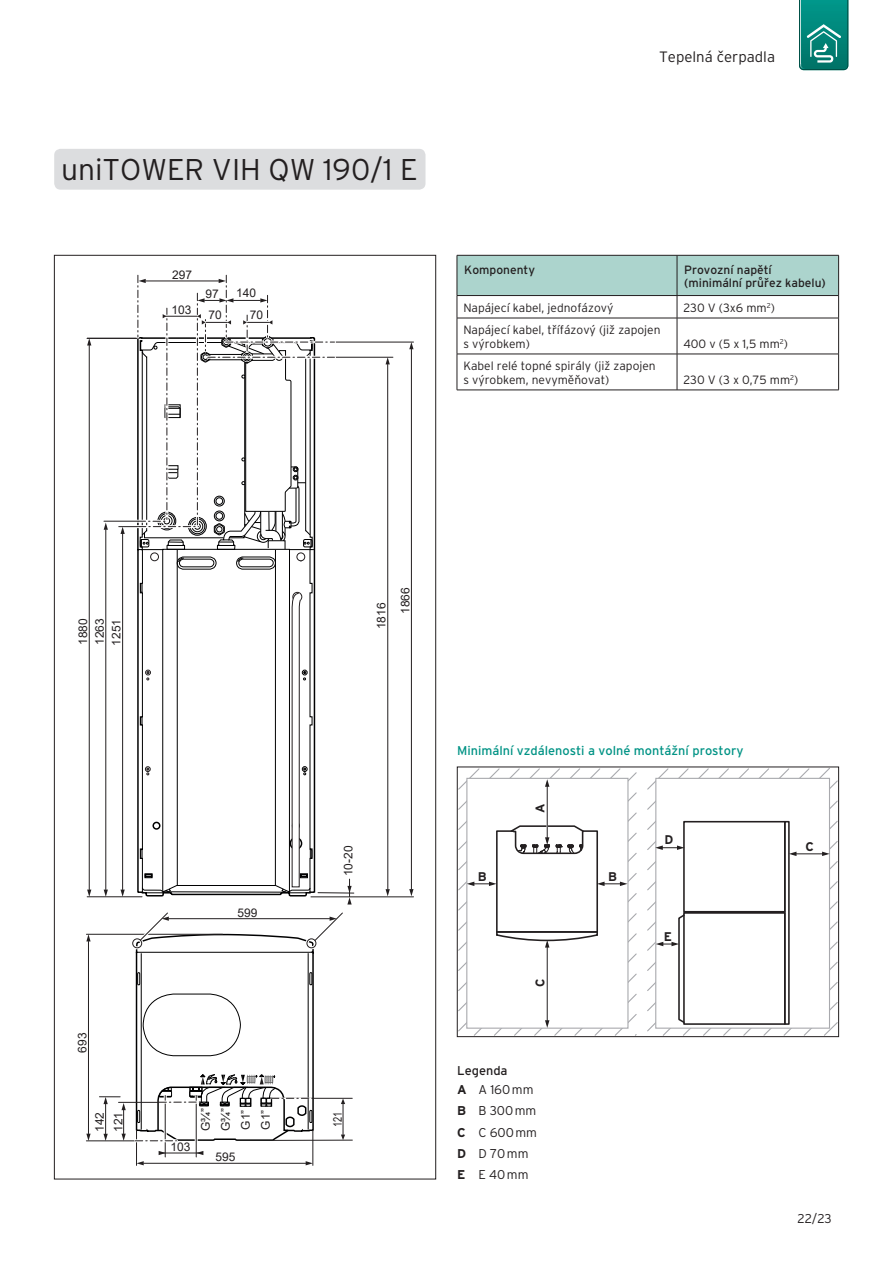
<style>
.page{position:relative;width:893px;height:1263px;background:#fff}
.page>*{position:absolute;margin:0;border:0;box-sizing:border-box;transform-origin:0 0}
.t1{font:300 30px "Interstate CE";color:#231f20}
.t2{font:300 15px "Interstate CE";color:#231f20}
.t3{font:12.75px "Interstate CE";color:#009385}
.t4{font:300 12.75px/21.3px "Interstate CE";color:#231f20}
.t5{font:12.75px/19.2px "Interstate CE";color:#231f20}
.t6{font:700 12.6px "Interstate CE";color:#231f20}
.t7{font:300 12px/13.5px "Interstate CE";color:#231f20}
.t8{font:12px/20.1px "Arial";color:#231f20}
.t9{font:12px/13.5px "Interstate CE";color:#231f20}
.t10{font:12px "Arial";color:#231f20;scale:.77 1}
.s1{font-weight:700}
.s2{font-weight:300}
</style>
<div class="page">
<svg style="left:799px;top:0;width:49px;height:70px"></svg>
<div style="left:54px;top:149px;width:371px;height:41px;background:#dcdddf;border-radius:6px"></div>
<hr style="left:86px;top:934px;width:136px;height:1px;background:#231f20">
<hr style="left:86px;top:1140px;width:92px;height:1px;background:#231f20">
<hr style="left:88px;top:941px;width:1px;height:193px;background:#231f20">
<svg style="left:86px;top:1134px;width:5px;height:7px"></svg>
<svg style="left:86px;top:934px;width:5px;height:7px"></svg>
<hr style="left:312px;top:1130px;width:1px;height:35px;background:#231f20">
<hr style="left:136px;top:1130px;width:1px;height:35px;background:#231f20">
<hr style="left:144px;top:1163px;width:162px;height:1px;background:#231f20">
<svg style="left:137px;top:1161px;width:7px;height:4px"></svg>
<svg style="left:306px;top:1161px;width:7px;height:4px"></svg>
<hr style="left:196px;top:1095px;width:1px;height:62px;background:#231f20">
<hr style="left:165px;top:1095px;width:1px;height:62px;background:#231f20">
<hr style="left:161px;top:1152px;width:41px;height:1px;background:#231f20">
<svg style="left:196px;top:1151px;width:7px;height:4px"></svg>
<svg style="left:159px;top:1151px;width:7px;height:4px"></svg>
<hr style="left:87px;top:896px;width:55px;height:1px;background:#231f20">
<hr style="left:89px;top:342px;width:1px;height:547px;background:#231f20">
<svg style="left:87px;top:889px;width:4px;height:8px"></svg>
<svg style="left:87px;top:339px;width:4px;height:6px"></svg>
<hr style="left:87px;top:338px;width:52px;height:1px;background:#231f20">
<hr style="left:318px;top:892px;width:36px;height:1px;background:#231f20">
<hr style="left:311px;top:896px;width:102px;height:1px;background:#231f20">
<hr style="left:335px;top:357px;width:58px;height:1px;background:#231f20">
<hr style="left:387px;top:364px;width:1px;height:525px;background:#231f20">
<svg style="left:386px;top:889px;width:4px;height:7px"></svg>
<svg style="left:386px;top:357px;width:4px;height:7px"></svg>
<hr style="left:335px;top:342px;width:78px;height:1px;background:#231f20">
<hr style="left:411px;top:349px;width:1px;height:540px;background:#231f20">
<svg style="left:409px;top:889px;width:4px;height:7px"></svg>
<svg style="left:409px;top:342px;width:4px;height:7px"></svg>
<svg style="left:99px;top:275px;width:253px;height:870px"></svg>
<svg style="left:459px;top:769px;width:178px;height:266px"></svg>
<hr style="left:547px;top:943px;width:1px;height:81px;background:#231f20">
<svg style="left:647px;top:769px;width:190px;height:266px"></svg>
<div style="left:457px;top:767px;width:382px;height:270px;border:1px solid #231f20"></div>
<svg style="left:457px;top:255px;width:382px;height:63px"></svg>
<hr style="left:457px;top:318px;width:220px;height:1px;background:#231f20">
<hr style="left:457px;top:318px;width:1px;height:36px;background:#231f20">
<hr style="left:677px;top:318px;width:162px;height:1px;background:#231f20">
<hr style="left:677px;top:318px;width:1px;height:36px;background:#231f20">
<hr style="left:838px;top:318px;width:1px;height:36px;background:#231f20">
<hr style="left:457px;top:354px;width:220px;height:1px;background:#231f20">
<hr style="left:457px;top:354px;width:1px;height:36px;background:#231f20">
<hr style="left:677px;top:354px;width:162px;height:1px;background:#231f20">
<hr style="left:677px;top:354px;width:1px;height:36px;background:#231f20">
<hr style="left:838px;top:354px;width:1px;height:36px;background:#231f20">
<hr style="left:457px;top:390px;width:382px;height:1px;background:#231f20">
<h1 class="t1" style="left:61px;top:158px;width:358px">uniTOWER VIH QW 190/1 E</h1>
<p class="t8" style="left:172px;top:265px;width:21px">297</p>
<p class="t8" style="left:171px;top:300px;width:21px">103</p>
<p class="t8" style="left:205px;top:284px;width:15px">97</p>
<p class="t8" style="left:209px;top:305px;width:15px">70</p>
<p class="t8" style="left:236px;top:283px;width:21px">140</p>
<p class="t8" style="left:250px;top:305px;width:15px">70</p>
<p class="t2" style="left:659px;top:51px;width:117px">Tepelná čerpadla</p>
<p class="t9" style="left:464px;top:264px;width:72px">Komponenty</p>
<p class="t9" style="left:684px;top:264px;width:143px">Provozní napětí (minimální průřez kabelu)</p>
<p class="t7" style="left:463px;top:302px;width:152px">Napájecí kabel, jednofázový</p>
<p class="t7" style="left:683px;top:302px;width:93px">230 V (3x6 mm<sup>2</sup>)</p>
<p class="t7" style="left:463px;top:324px;width:199px">Napájecí kabel, třífázový (již zapojen s výrobkem)</p>
<p class="t7" style="left:683px;top:338px;width:106px">400 v (5 x 1,5 mm<sup>2</sup>)</p>
<p class="t7" style="left:463px;top:360px;width:194px">Kabel relé topné spirály (již zapojen s výrobkem, nevyměňovat)</p>
<p class="t7" style="left:683px;top:374px;width:116px">230 V (3 x 0,75 mm<sup>2</sup>)</p>
<p class="t8" style="left:75px;top:645px;width:29px;line-height:16.6px;text-align:justify;rotate:-90deg">1880<br>1263<br>1251</p>
<p class="t8" style="left:72px;top:1053px;width:21px;rotate:-90deg">693</p>
<p class="t8" style="left:238px;top:902px;width:21px">599</p>
<p class="t8" style="left:90px;top:1132px;width:21px;line-height:18.6px;rotate:-90deg">142<br>121</p>
<p class="t8" style="left:196px;top:1131px;width:25px;rotate:-90deg">G¾”<br>G¾”<br>G1”<br>G1”</p>
<p class="t8" style="left:171px;top:1137px;width:21px">103</p>
<p class="t8" style="left:215px;top:1147px;width:21px">595</p>
<p class="t8" style="left:371px;top:629px;width:28px;rotate:-90deg">1816</p>
<p class="t8" style="left:395px;top:614px;width:28px;rotate:-90deg">1866</p>
<p class="t8" style="left:338px;top:876px;width:32px;rotate:-90deg">10-20</p>
<p class="t10" style="left:331px;top:1127px;width:21px;rotate:-90deg">121</p>
<p class="t3" style="left:457px;top:746px;width:288px">Minimální vzdálenosti a volné montážní prostory</p>
<p class="t6" style="left:535px;top:813px;width:11px;rotate:-90deg">A</p>
<p class="t6" style="left:478px;top:871px;width:10px">B</p>
<p class="t6" style="left:608px;top:871px;width:10px">B</p>
<p class="t6" style="left:535px;top:987px;width:10px;rotate:-90deg">C</p>
<p class="t5" style="left:457px;top:1062px;width:78px">Legenda<br><span class="s1">A</span> <span class="s2">A 160 mm</span></p>
<p class="t4" style="left:457px;top:1101px;width:81px"><span class="s1">B</span> B 300 mm<br><span class="s1">C</span> C 600 mm<br><span class="s1">D</span> D 70 mm<br><span class="s1">E</span> E 40 mm</p>
<p class="t6" style="left:664px;top:835px;width:10px">D</p>
<p class="t6" style="left:664px;top:932px;width:10px">E</p>
<p class="t6" style="left:806px;top:841px;width:10px">C</p>
<p class="t4" style="left:797px;top:1209px;width:36px">22/23</p>
</div>
